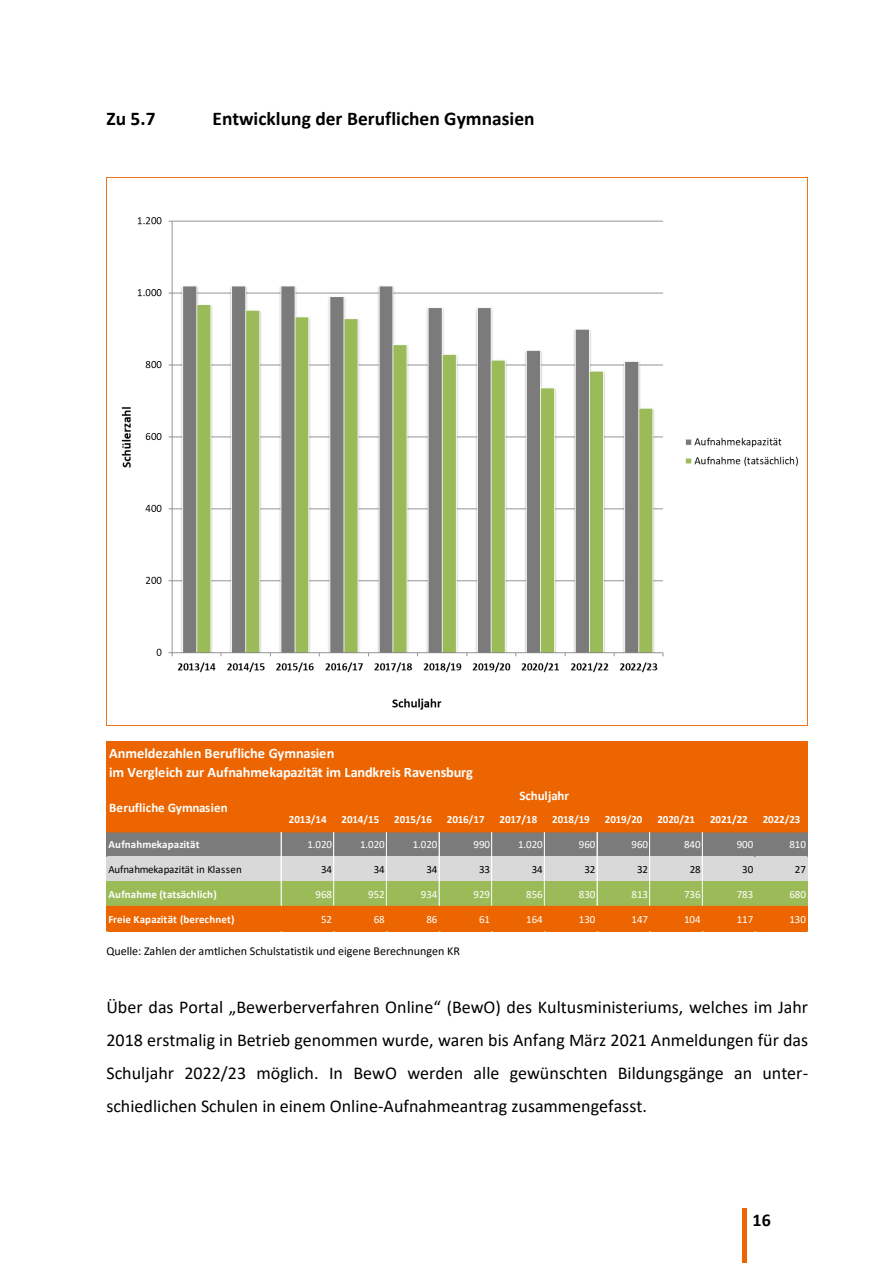
<style>
.page{position:relative;width:893px;height:1263px;background:#fff}
.page>*{position:absolute;margin:0;border:0;box-sizing:border-box;transform-origin:0 0}
.t1{font:700 19.5px "Calibri";color:#000}
.t2{font:18px/33px "Calibri";color:#000;text-align:justify}
.t3{font:700 18px "Calibri";color:#000}
.t4{font:700 14.4px/19.2px "Calibri";letter-spacing:-.01em;color:#fff}
.t5{font:700 13.05px "Calibri";color:#fff}
.t6{font:12px "Calibri";letter-spacing:-.005em;color:#000}
.t7{font:700 10.95px "Calibri";letter-spacing:-.005em;color:#fff}
.t8{font:10.95px "Calibri";letter-spacing:-.01em;color:#fff}
.t9{font:10.95px "Calibri";letter-spacing:-.01em;color:#000}
.t10{font:700 10.95px "Calibri";letter-spacing:.015em;color:#fff}
</style>
<div class="page">
<div style="left:742px;top:1208px;width:5px;height:55px;background:#ec6500"></div>
<img style="left:106px;top:178px;width:702px;height:548px">
<div style="left:107px;top:742px;width:701px;height:90px;background:#ec6500"></div>
<div style="left:107px;top:832px;width:701px;height:25px;background:#7b7b7b"></div>
<div style="left:107px;top:856px;width:701px;height:26px;background:#d9d9d9"></div>
<div style="left:107px;top:881px;width:701px;height:26px;background:#9bbb59"></div>
<div style="left:107px;top:906px;width:701px;height:25px;background:#ec6500"></div>
<hr style="left:107px;top:741px;width:701px;height:1px;background:#ec6500">
<hr style="left:106px;top:741px;width:1px;height:91px;background:#ec6500">
<hr style="left:107px;top:832px;width:701px;height:1px;background:#ec6500">
<hr style="left:107px;top:931px;width:701px;height:1px;background:#ec6500">
<svg style="left:106px;top:832px;width:2px;height:100px"></svg>
<svg style="left:281px;top:832px;width:1px;height:100px"></svg>
<svg style="left:333px;top:832px;width:2px;height:100px"></svg>
<svg style="left:386px;top:832px;width:1px;height:100px"></svg>
<svg style="left:439px;top:832px;width:1px;height:100px"></svg>
<svg style="left:491px;top:832px;width:2px;height:100px"></svg>
<svg style="left:544px;top:832px;width:1px;height:100px"></svg>
<svg style="left:597px;top:832px;width:1px;height:100px"></svg>
<svg style="left:649px;top:832px;width:2px;height:100px"></svg>
<svg style="left:702px;top:832px;width:1px;height:100px"></svg>
<p class="t1" style="left:106px;top:109px;width:51px">Zu 5.7</p>
<p class="t1" style="left:213px;top:109px;width:323px">Entwicklung der Beruflichen Gymnasien</p>
<p class="t4" style="left:109px;top:744px;width:365px">Anmeldezahlen Berufliche Gymnasien<br>im Vergleich zur Aufnahmekapazität im Landkreis Ravensburg</p>
<p class="t5" style="left:109px;top:802px;width:120px">Berufliche Gymnasien</p>
<p class="t5" style="left:519px;top:789px;width:51px">Schuljahr</p>
<p class="t7" style="left:289px;top:814px;width:39px">2013/14</p>
<p class="t7" style="left:342px;top:814px;width:39px">2014/15</p>
<p class="t7" style="left:394px;top:814px;width:39px">2015/16</p>
<p class="t7" style="left:447px;top:814px;width:39px">2016/17</p>
<p class="t7" style="left:500px;top:814px;width:39px">2017/18</p>
<p class="t7" style="left:552px;top:814px;width:39px">2018/19</p>
<p class="t7" style="left:605px;top:814px;width:39px">2019/20</p>
<p class="t7" style="left:658px;top:814px;width:39px">2020/21</p>
<p class="t7" style="left:710px;top:814px;width:39px">2021/22</p>
<p class="t7" style="left:763px;top:814px;width:39px">2022/23</p>
<p class="t7" style="left:108px;top:839px;width:93px">Aufnahmekapazität</p>
<p class="t8" style="left:307px;top:839px;width:26px">1.020</p>
<p class="t8" style="left:360px;top:839px;width:26px">1.020</p>
<p class="t8" style="left:413px;top:839px;width:26px">1.020</p>
<p class="t8" style="left:474px;top:839px;width:18px">990</p>
<p class="t8" style="left:518px;top:839px;width:26px">1.020</p>
<p class="t8" style="left:579px;top:839px;width:18px">960</p>
<p class="t8" style="left:632px;top:839px;width:18px">960</p>
<p class="t8" style="left:684px;top:839px;width:18px">840</p>
<p class="t8" style="left:737px;top:839px;width:18px">900</p>
<p class="t8" style="left:790px;top:839px;width:18px">810</p>
<p class="t9" style="left:108px;top:864px;width:135px">Aufnahmekapazität in Klassen</p>
<p class="t9" style="left:321px;top:864px;width:13px">34</p>
<p class="t9" style="left:374px;top:864px;width:13px">34</p>
<p class="t9" style="left:426px;top:864px;width:13px">34</p>
<p class="t9" style="left:479px;top:864px;width:13px">33</p>
<p class="t9" style="left:532px;top:864px;width:13px">34</p>
<p class="t9" style="left:584px;top:864px;width:13px">32</p>
<p class="t9" style="left:637px;top:864px;width:13px">32</p>
<p class="t9" style="left:690px;top:864px;width:13px">28</p>
<p class="t9" style="left:742px;top:864px;width:13px">30</p>
<p class="t9" style="left:795px;top:864px;width:13px">27</p>
<p class="t10" style="left:108px;top:889px;width:110px">Aufnahme (tatsächlich)</p>
<p class="t8" style="left:316px;top:889px;width:18px">968</p>
<p class="t8" style="left:368px;top:889px;width:18px">952</p>
<p class="t8" style="left:421px;top:889px;width:18px">934</p>
<p class="t8" style="left:474px;top:889px;width:18px">929</p>
<p class="t8" style="left:526px;top:889px;width:18px">856</p>
<p class="t8" style="left:579px;top:889px;width:18px">830</p>
<p class="t8" style="left:632px;top:889px;width:18px">813</p>
<p class="t8" style="left:684px;top:889px;width:18px">736</p>
<p class="t8" style="left:737px;top:889px;width:18px">783</p>
<p class="t8" style="left:790px;top:889px;width:18px">680</p>
<p class="t7" style="left:108px;top:914px;width:128px">Freie Kapazität (berechnet)</p>
<p class="t8" style="left:321px;top:914px;width:13px">52</p>
<p class="t8" style="left:374px;top:914px;width:13px">68</p>
<p class="t8" style="left:426px;top:914px;width:13px">86</p>
<p class="t8" style="left:479px;top:914px;width:13px">61</p>
<p class="t8" style="left:526px;top:914px;width:18px">164</p>
<p class="t8" style="left:579px;top:914px;width:18px">130</p>
<p class="t8" style="left:632px;top:914px;width:18px">147</p>
<p class="t8" style="left:684px;top:914px;width:18px">104</p>
<p class="t8" style="left:737px;top:914px;width:18px">117</p>
<p class="t8" style="left:790px;top:914px;width:18px">130</p>
<p class="t6" style="left:106px;top:945px;width:355px">Quelle: Zahlen der amtlichen Schulstatistik und eigene Berechnungen KR</p>
<p class="t2" style="left:106px;top:991px;width:704px">Über das Portal „Bewerberverfahren Online“ (BewO) des Kultusministeriums, welches im Jahr 2018 erstmalig in Betrieb genommen wurde, waren bis Anfang März 2021 Anmeldungen für das Schuljahr 2022/23 möglich. In BewO werden alle gewünschten Bildungsgänge an unter&shy;schiedlichen Schulen in einem Online-Aufnahmeantrag zusammengefasst.</p>
<p class="t3" style="left:753px;top:1211px;width:20px">16</p>
</div>
